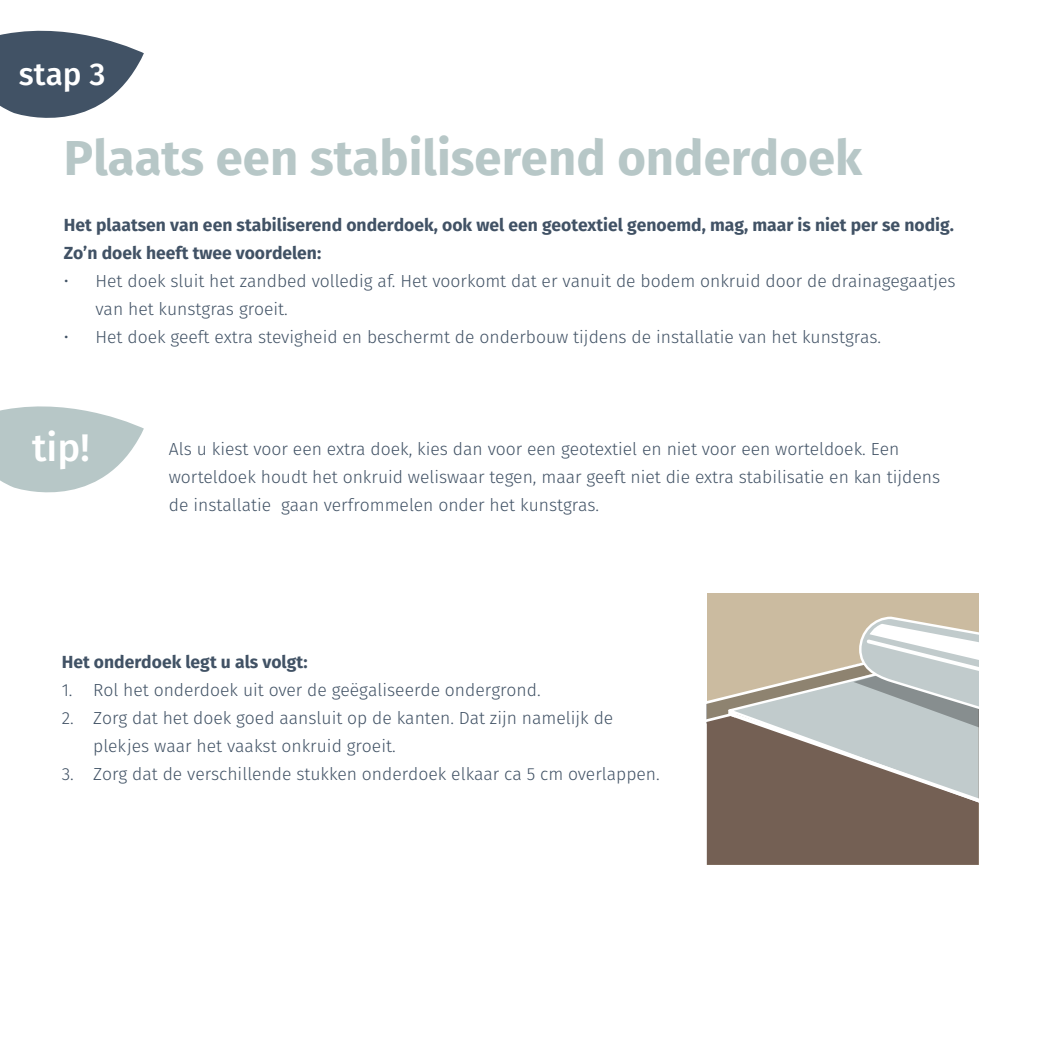
<style>
.page{position:relative;width:1042px;height:1042px;background:#fff}
.page>*{position:absolute;margin:0;border:0;box-sizing:border-box;transform-origin:0 0}
.t1{font:700 49px "Fira Sans";color:#b7c7c7}
.t2{font:500 38.5px "Fira Sans";color:#fff}
.t3{font:500 31.5px "Fira Sans";color:#fff}
.t4{font:300 17.5px/28px "Fira Sans";color:#415265}
.t5{font:700 17.5px/28px "Fira Sans";color:#415265}
</style>
<div class="page">
<div style="left:707px;top:593px;width:271px;height:272px;background:#cbbba0"></div>
<div style="left:707px;top:824px;width:271px;height:41px;background:#746054"></div>
<svg style="left:707px;top:616px;width:271px;height:208px"></svg>
<svg style="left:0;top:406px;width:144px;height:87px"></svg>
<svg style="left:0;top:30px;width:144px;height:88px"></svg>
<h3 class="t3" style="left:19px;top:49px;width:88px">stap 3</h3>
<h1 class="t1" style="left:64px;top:116px;width:800px">Plaats een stabiliserend onderdoek</h1>
<p class="t5" style="left:64px;top:209px;width:891px">Het plaatsen van een stabiliserend onderdoek, ook wel een geotextiel genoemd, mag, maar is niet per se nodig.<br>Zo’n doek heeft twee voordelen:</p>
<p class="t4" style="left:95px;top:267px;width:861px;text-indent:-32px">• Het doek sluit het zandbed volledig af. Het voorkomt dat er vanuit de bodem onkruid door de drainagegaatjes van het kunstgras groeit.</p>
<p class="t4" style="left:64px;top:323px;width:819px">• Het doek geeft extra stevigheid en beschermt de onderbouw tijdens de installatie van het kunstgras.</p>
<h2 class="t2" style="left:32px;top:416px;width:59px">tip!</h2>
<p class="t4" style="left:169px;top:435px;width:773px">Als u kiest voor een extra doek, kies dan voor een geotextiel en niet voor een worteldoek. Een worteldoek houdt het onkruid weliswaar tegen, maar geeft niet die extra stabilisatie en kan tijdens de installatie gaan verfrommelen onder het kunstgras.</p>
<p class="t5" style="left:62px;top:646px;width:247px">Het onderdoek legt u als volgt:</p>
<p class="t4" style="left:62px;top:675px;width:480px">1. Rol het onderdoek uit over de geëgaliseerde ondergrond.</p>
<p class="t4" style="left:93px;top:703px;width:522px;text-indent:-32px">2. Zorg dat het doek goed aansluit op de kanten. Dat zijn namelijk de plekjes waar het vaakst onkruid groeit.</p>
<p class="t4" style="left:62px;top:759px;width:599px">3. Zorg dat de verschillende stukken onderdoek elkaar ca 5 cm overlappen.</p>
</div>
